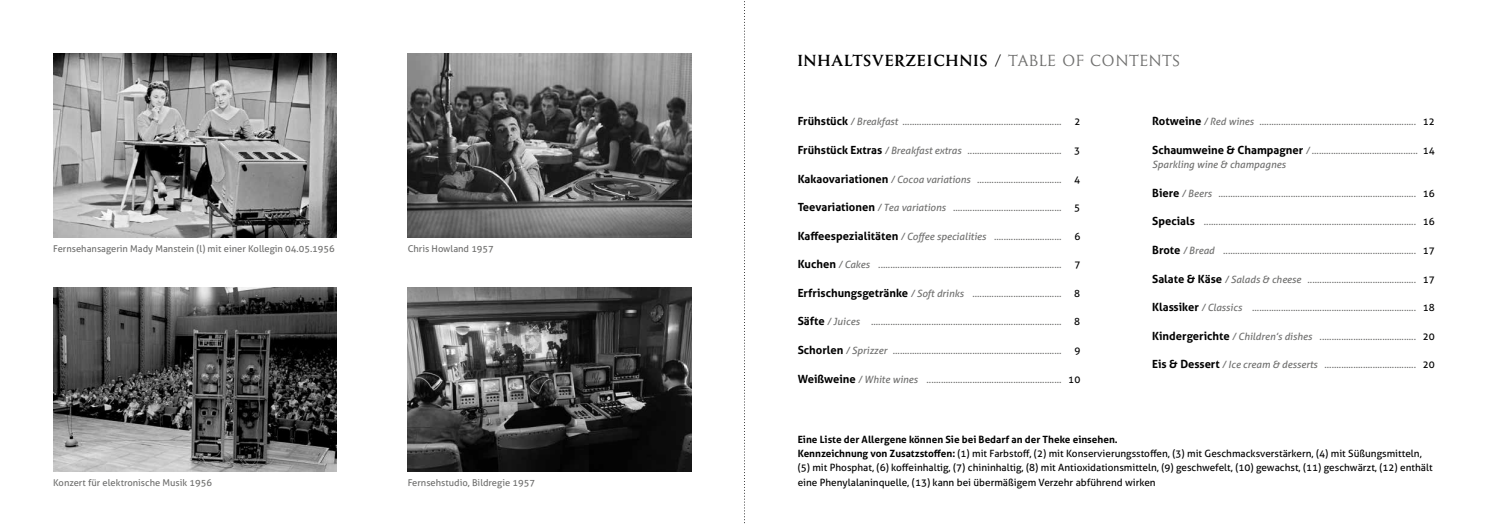
<style>
.page{position:relative;width:1489px;height:525px;background:#fff}
.page>*{position:absolute;margin:0;border:0;box-sizing:border-box;transform-origin:0 0}
.t1{font:500 17.5px "Monkton";letter-spacing:.075em;color:#000}
.t2{font:10px/14.4px "Aller";color:#6f6f6e}
.t3{font:10px/14.4px "Aller";color:#000}
.t4{font:9.38px "Aller";color:#6f6f6e}
.s1{font-weight:400;color:#6f6f6e}
.s2{font-weight:700;font-size:11.25px;color:#000}
.s3{font-style:italic}
.s4{color:#000}
.s5{font-weight:700}
</style>
<div class="page">
<img style="left:53px;top:53px;width:284px;height:184px">
<img style="left:407px;top:53px;width:284px;height:184px">
<img style="left:53px;top:287px;width:284px;height:184px">
<img style="left:407px;top:287px;width:284px;height:184px">
<svg style="left:744px;top:1px;width:1px;height:523px"></svg>
<p class="t4" style="left:53px;top:242px;width:283px">Fernsehansagerin Mady Manstein (l) mit einer Kollegin 04.05.1956</p>
<p class="t4" style="left:407px;top:242px;width:88px">Chris Howland 1957</p>
<p class="t4" style="left:53px;top:476px;width:160px">Konzert für elektronische Musik 1956</p>
<p class="t4" style="left:407px;top:476px;width:129px">Fernsehstudio, Bildregie 1957</p>
<h1 class="t1" style="left:797px;top:51px;width:383px">INHALTSVERZEICHNIS / <span class="s1">TABLE OF CONTENTS</span></h1>
<p class="t2" style="left:797px;top:114px;width:265px"><span class="s2">Frühstück</span> <span class="s3">/ Breakfast</span> ..................................................................</p>
<p class="t3" style="left:1074px;top:114px;width:7px">2</p>
<p class="t2" style="left:797px;top:143px;width:265px"><span class="s2">Frühstück Extras</span> <span class="s3">/ Breakfast extras</span> .......................................</p>
<p class="t3" style="left:1074px;top:143px;width:7px">3</p>
<p class="t2" style="left:797px;top:172px;width:265px"><span class="s2">Kakaovariationen</span> <span class="s3">/ Cocoa variations</span> ...................................</p>
<p class="t3" style="left:1074px;top:172px;width:7px">4</p>
<p class="t2" style="left:797px;top:200px;width:265px"><span class="s2">Teevariationen</span> <span class="s3">/ Tea variations</span> .............................................</p>
<p class="t3" style="left:1074px;top:200px;width:7px">5</p>
<p class="t2" style="left:797px;top:229px;width:265px"><span class="s2">Kaffeespezialitäten</span> <span class="s3">/ Coffee specialities</span> ............................</p>
<p class="t3" style="left:1074px;top:229px;width:7px">6</p>
<p class="t2" style="left:797px;top:257px;width:265px"><span class="s2">Kuchen</span> <span class="s3">/ Cakes</span> ............................................................................</p>
<p class="t3" style="left:1074px;top:257px;width:7px">7</p>
<p class="t2" style="left:797px;top:286px;width:265px"><span class="s2">Erfrischungsgetränke</span> <span class="s3">/ Soft drinks</span> .....................................</p>
<p class="t3" style="left:1074px;top:286px;width:7px">8</p>
<p class="t2" style="left:797px;top:314px;width:265px"><span class="s2">Säfte</span> <span class="s3">/ Juices</span> ...............................................................................</p>
<p class="t3" style="left:1074px;top:314px;width:7px">8</p>
<p class="t2" style="left:797px;top:343px;width:265px"><span class="s2">Schorlen</span> <span class="s3">/ Sprizzer</span> ......................................................................</p>
<p class="t3" style="left:1074px;top:343px;width:7px">9</p>
<p class="t2" style="left:797px;top:371px;width:284px"><span class="s2">Weißweine</span> <span class="s3">/ White wines</span> ........................................................ <span class="s4">10</span></p>
<p class="t2" style="left:1152px;top:114px;width:284px"><span class="s2">Rotweine</span> <span class="s3">/ Red wines</span> ................................................................. <span class="s4">12</span></p>
<p class="t2" style="left:1152px;top:143px;width:284px"><span class="s2">Schaumweine &amp; Champagner</span> <span class="s3">/</span> ............................................ <span class="s4">14<br></span><span class="s3">Sparkling wine &amp; champagnes</span></p>
<p class="t2" style="left:1152px;top:186px;width:284px"><span class="s2">Biere</span> <span class="s3">/ Beers</span> .................................................................................. <span class="s4">16</span></p>
<p class="t2" style="left:1152px;top:214px;width:284px"><span class="s2">Specials</span> ........................................................................................ <span class="s4">16</span></p>
<p class="t2" style="left:1152px;top:243px;width:284px"><span class="s2">Brote</span> <span class="s3">/ Bread</span> ................................................................................ <span class="s4">17</span></p>
<p class="t2" style="left:1152px;top:272px;width:284px"><span class="s2">Salate &amp; Käse</span> <span class="s3">/ Salads &amp; cheese</span> ............................................. <span class="s4">17</span></p>
<p class="t2" style="left:1152px;top:300px;width:284px"><span class="s2">Klassiker</span> <span class="s3">/ Classics</span> .................................................................... <span class="s4">18</span></p>
<p class="t2" style="left:1152px;top:329px;width:284px"><span class="s2">Kindergerichte</span> <span class="s3">/ Children’s dishes</span> ........................................ <span class="s4">20</span></p>
<p class="t2" style="left:1152px;top:357px;width:284px"><span class="s2">Eis &amp; Dessert</span> <span class="s3">/ Ice cream &amp; desserts</span> ...................................... <span class="s4">20</span></p>
<p class="t3" style="left:797px;top:431px;width:636px"><span class="s5">Eine Liste der Allergene können Sie bei Bedarf an der Theke einsehen.<br>Kennzeichnung von Zusatzstoffen:</span> (1) mit Farbstoff, (2) mit Konservierungsstoffen, (3) mit Geschmacksverstärkern, (4) mit Süßungsmitteln, (5) mit Phosphat, (6) koffeinhaltig, (7) chininhaltig, (8) mit Antioxidationsmitteln, (9) geschwefelt, (10) gewachst, (11) geschwärzt, (12) enthält eine Phenylalaninquelle, (13) kann bei übermäßigem Verzehr abführend wirken</p>
</div>
